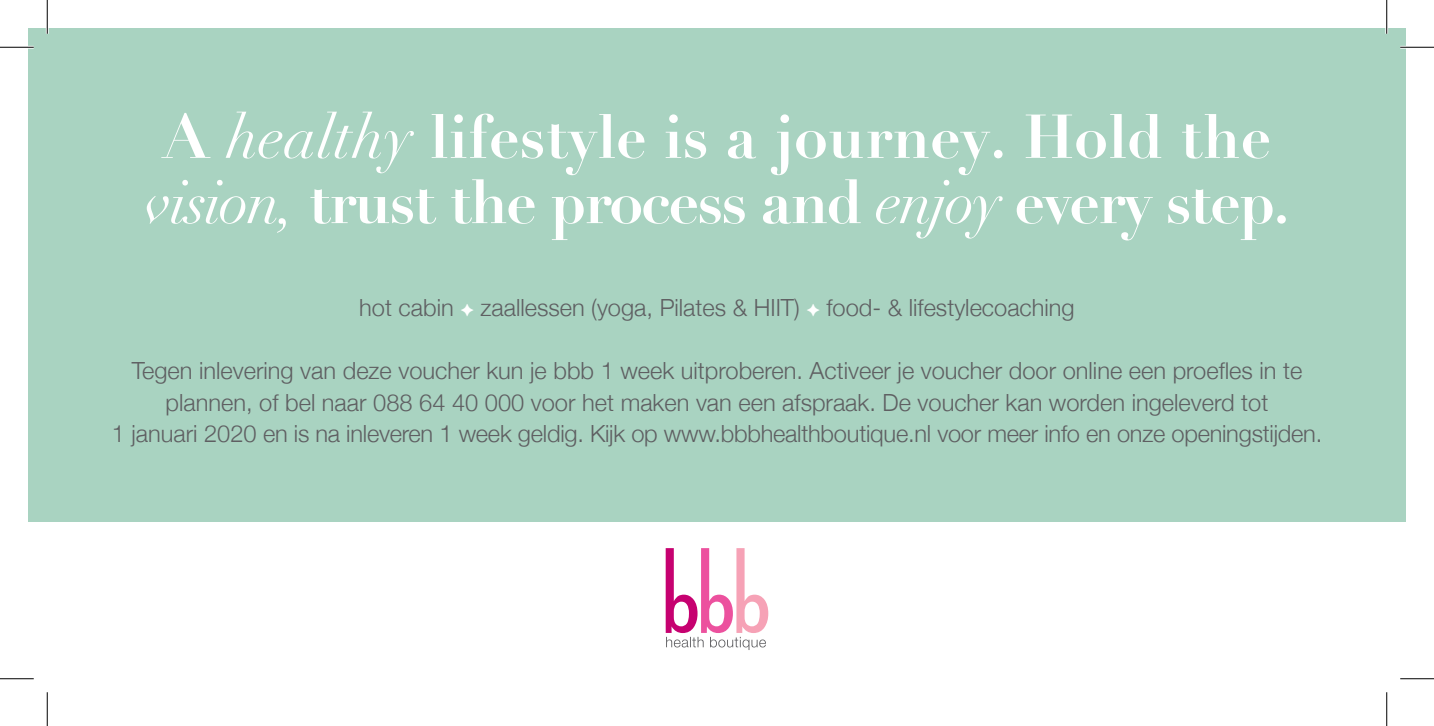
<style>
.page{position:relative;width:1434px;height:726px;background:#fff}
.page>*{position:absolute;margin:0;border:0;box-sizing:border-box;transform-origin:0 0}
.t1{font:700 60.75px "Didot";letter-spacing:-.03em;color:#fff}
.t2{font:700 60.75px "Didot";color:#fff}
.t3{font:300 23.62px/31.5px "Helvetica Neue";color:#5f5f62;text-align:center}
.s1{font-weight:400;font-style:italic}
.s2{color:#fff}
</style>
<div class="page">
<div style="left:28px;top:28px;width:1378px;height:494px;background:#a9d3c1"></div>
<svg style="left:666px;top:548px;width:102px;height:102px"></svg>
<hr style="left:0;top:46px;width:34px;height:3px;background:#fff">
<hr style="left:1400px;top:46px;width:34px;height:3px;background:#fff">
<hr style="left:46px;top:0;width:3px;height:34px;background:#fff">
<hr style="left:1385px;top:0;width:3px;height:34px;background:#fff">
<hr style="left:0;top:47px;width:34px;height:1px;background:#000">
<hr style="left:1400px;top:47px;width:34px;height:1px;background:#000">
<hr style="left:0;top:678px;width:34px;height:1px;background:#000">
<hr style="left:1400px;top:678px;width:34px;height:1px;background:#000">
<hr style="left:47px;top:0;width:1px;height:34px;background:#000">
<hr style="left:47px;top:692px;width:1px;height:34px;background:#000">
<hr style="left:1386px;top:0;width:1px;height:34px;background:#000">
<hr style="left:1386px;top:692px;width:1px;height:34px;background:#000">
<p class="t2" style="left:163px;top:98px;width:1110px">A <span class="s1">healthy</span> lifestyle is a journey. Hold the</p>
<p class="t1" style="left:144px;top:163px;width:1147px"><span class="s1">vision,</span> trust the process and <span class="s1">enjoy</span> every step.</p>
<p class="t3" style="left:359px;top:290px;width:717px">hot cabin <span class="s2">✦</span> zaallessen (yoga, Pilates &amp; HIIT) <span class="s2">✦</span> food- &amp; lifestylecoaching</p>
<p class="t3" style="left:132px;top:353px;width:1172px">Tegen inlevering van deze voucher kun je bbb 1 week uitproberen. Activeer je voucher door online een proefles in te</p>
<p class="t3" style="left:112px;top:385px;width:1212px">plannen, of bel naar 088 64 40 000 voor het maken van een afspraak. De voucher kan worden ingeleverd tot<br>1 januari 2020 en is na inleveren 1 week geldig. Kijk op www.bbbhealthboutique.nl voor meer info en onze openingstijden.</p>
</div>
